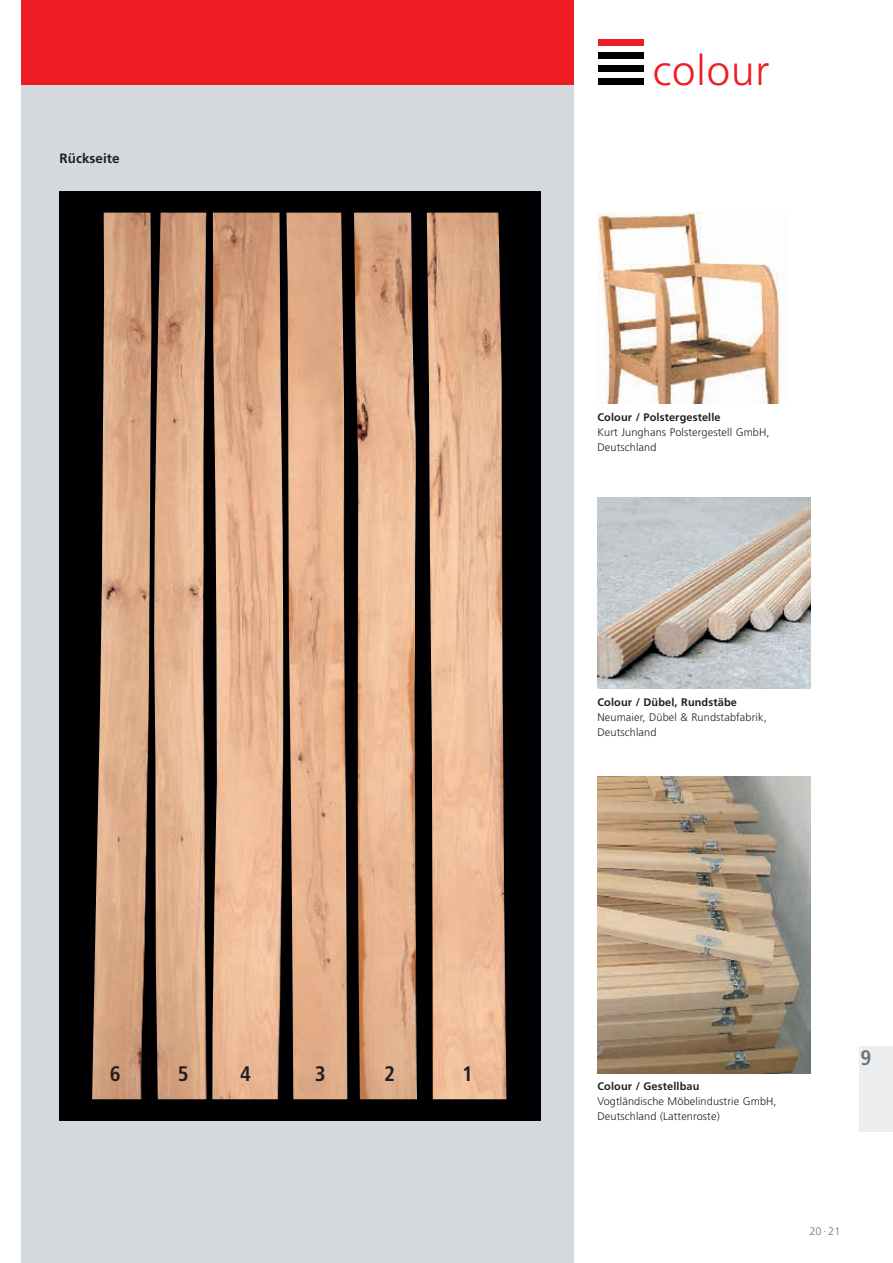
<style>
.page{position:relative;width:893px;height:1263px;background:#fff}
.page>*{position:absolute;margin:0;border:0;box-sizing:border-box;transform-origin:0 0}
.t1{font:300 42px "Frutiger";letter-spacing:.02em;color:#ee1d23}
.t2{font:700 condensed 21px "Frutiger";color:#231f20}
.t3{font:700 condensed 21px "Frutiger";color:#6c747a}
.t4{font:700 13.5px "Frutiger";color:#231f20}
.t5{font:300 10.95px/15px "Frutiger";letter-spacing:.01em;color:#231f20}
.t6{font:700 10.95px "Frutiger";letter-spacing:.01em;color:#231f20}
.t7{font:300 10.95px "Frutiger";color:#6c747a}
</style>
<div class="page">
<div style="left:859px;top:1046px;width:34px;height:85px;background:#edeef0"></div>
<div style="left:21px;top:0;width:553px;height:1263px;background:#d5d8dc"></div>
<div style="left:21px;top:0;width:553px;height:85px;background:#ee1d23"></div>
<div style="left:60px;top:191px;width:481px;height:929px;background:#000003"></div>
<img style="left:92px;top:213px;width:414px;height:886px">
<img style="left:597px;top:776px;width:213px;height:298px">
<img style="left:597px;top:497px;width:213px;height:192px">
<img style="left:597px;top:213px;width:190px;height:191px">
<div style="left:598px;top:39px;width:46px;height:7px;background:#ee1d23"></div>
<div style="left:598px;top:52px;width:46px;height:7px;background:#000"></div>
<div style="left:598px;top:65px;width:46px;height:7px;background:#000"></div>
<div style="left:598px;top:78px;width:46px;height:7px;background:#000"></div>
<p class="t4" style="left:60px;top:153px;width:61px">Rückseite</p>
<h2 class="t2" style="left:110px;top:1065px;width:12px">6</h2>
<h2 class="t2" style="left:178px;top:1065px;width:12px">5</h2>
<h2 class="t2" style="left:240px;top:1065px;width:12px">4</h2>
<h2 class="t2" style="left:315px;top:1065px;width:12px">3</h2>
<h2 class="t2" style="left:384px;top:1065px;width:12px">2</h2>
<h2 class="t2" style="left:462px;top:1065px;width:12px">1</h2>
<h1 class="t1" style="left:653px;top:53px;width:118px">colour</h1>
<p class="t6" style="left:597px;top:412px;width:125px">Colour / Polstergestelle</p>
<p class="t5" style="left:597px;top:425px;width:174px">Kurt Junghans Polstergestell GmbH,<br>Deutschland</p>
<p class="t6" style="left:597px;top:697px;width:141px">Colour / Dübel, Rundstäbe</p>
<p class="t5" style="left:597px;top:710px;width:171px">Neumaier, Dübel &amp; Rundstabfabrik,<br>Deutschland</p>
<p class="t6" style="left:597px;top:1082px;width:103px">Colour / Gestellbau</p>
<p class="t5" style="left:597px;top:1095px;width:181px">Vogtländische Möbelindustrie GmbH,<br>Deutschland (Lattenroste)</p>
<h2 class="t3" style="left:860px;top:1050px;width:12px">9</h2>
<p class="t7" style="left:809px;top:1227px;width:33px">20·21</p>
</div>
